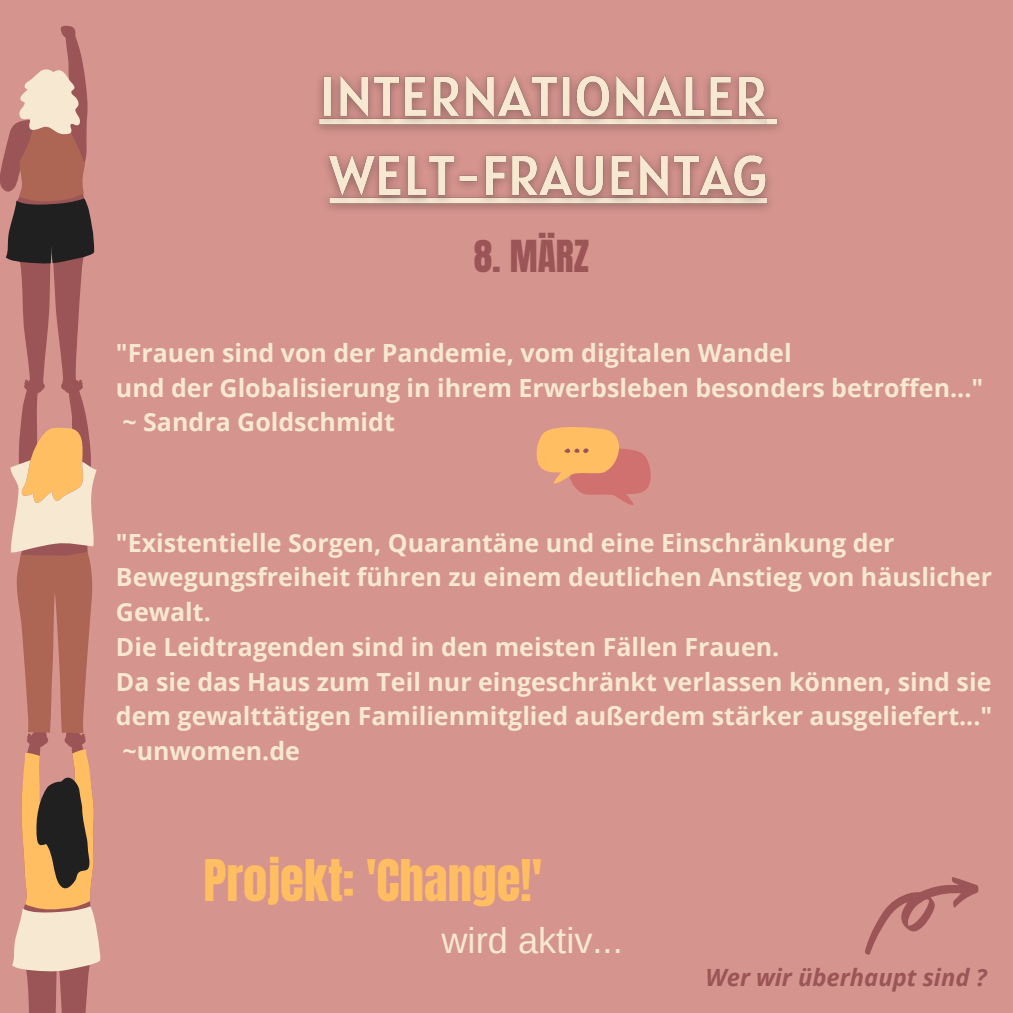
<style>
.page{position:relative;width:1013px;height:1013px;background:#fff}
.page>*{position:absolute;margin:0;border:0;box-sizing:border-box;transform-origin:0 0}
.t1{font:48.75px "Anton";color:#ffbe62}
.t2{font:37.5px "Anton";color:#9b5556}
.t3{font:36.25px "Arimo";color:#f6e8d1}
.t4{font:700 25px/34.8px "Open Sans";color:#f6e8d1}
.t5{font:italic 700 23.75px "Open Sans";color:#9b5556}
</style>
<div class="page">
<div style="left:0;top:0;width:1012px;height:1012px;background:#d5948e"></div>
<svg style="left:0;top:25px;width:88px;height:402px"></svg>
<svg style="left:10px;top:427px;width:90px;height:585px"></svg>
<svg style="left:6px;top:68px;width:88px;height:196px"></svg>
<svg style="left:865px;top:877px;width:114px;height:78px"></svg>
<svg style="left:536px;top:427px;width:115px;height:78px"></svg>
<img style="left:317px;top:74px;width:463px;height:136px">
<p class="t2" style="left:474px;top:230px;width:117px">8. MÄRZ</p>
<p class="t4" style="left:116px;top:335px;width:677px">"Frauen sind von der Pandemie, vom digitalen Wandel</p>
<p class="t4" style="left:116px;top:369px;width:868px">und der Globalisierung in ihrem Erwerbsleben besonders betroffen..."</p>
<p class="t4" style="left:122px;top:404px;width:274px">~ Sandra Goldschmidt</p>
<p class="t4" style="left:116px;top:524px;width:877px">"Existentielle Sorgen, Quarantäne und eine Einschränkung der<br>Bewegungsfreiheit führen zu einem deutlichen Anstieg von häuslicher<br>Gewalt.</p>
<p class="t4" style="left:116px;top:628px;width:665px">Die Leidtragenden sind in den meisten Fällen Frauen.</p>
<p class="t4" style="left:116px;top:663px;width:878px">Da sie das Haus zum Teil nur eingeschränkt verlassen können, sind sie dem gewalttätigen Familienmitglied außerdem stärker ausgeliefert..."</p>
<p class="t4" style="left:122px;top:732px;width:179px">~unwomen.de</p>
<p class="t1" style="left:203px;top:845px;width:340px">Projekt: 'Change!'</p>
<p class="t3" style="left:441px;top:920px;width:183px">wird aktiv...</p>
<p class="t5" style="left:705px;top:960px;width:282px">Wer wir überhaupt sind ?</p>
</div>
